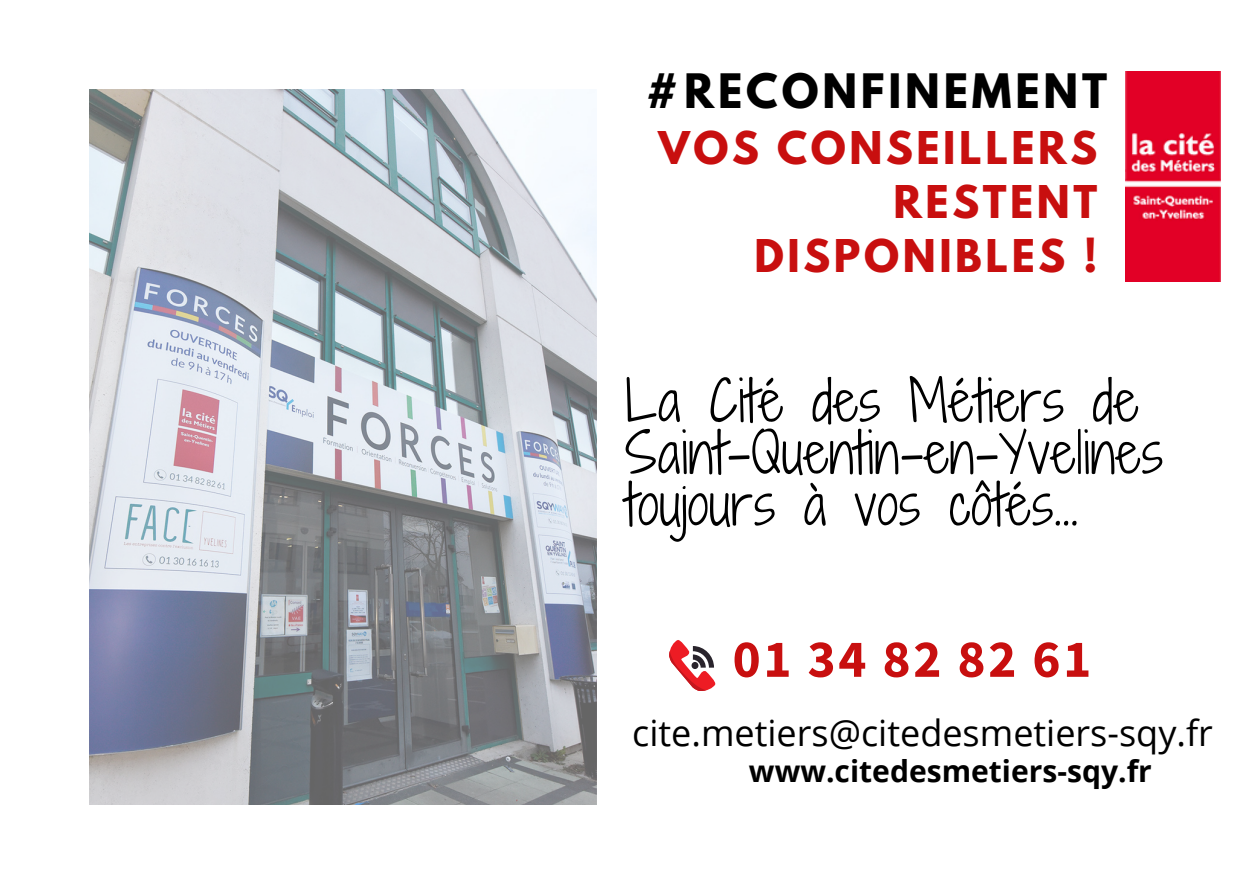
<style>
.page{position:relative;width:1258px;height:894px;background:#fff}
.page>*{position:absolute;margin:0;border:0;box-sizing:border-box;transform-origin:0 0}
.t1{font:54px/51.9px "Shadows Into Light Two";letter-spacing:.01em;color:#000}
.t2{font:700 53.4px "Source Sans Pro";letter-spacing:.05em;color:#c80f0f}
.t3{font:700 42px "League Spartan";letter-spacing:.09em;color:#000}
.t4{font:700 39.9px/54px "League Spartan";letter-spacing:.09em;color:#c80f0f;text-align:right}
.t5{font:36px "Open Sans";color:#000}
.t6{font:700 30px "Open Sans";color:#000}
</style>
<div class="page">
<img style="left:89px;top:89px;width:507px;height:714px">
<img style="left:1125px;top:71px;width:95px;height:210px">
<svg style="left:669px;top:640px;width:47px;height:50px"></svg>
<p class="t3" style="left:645px;top:70px;width:463px">#RECONFINEMENT</p>
<p class="t4" style="left:658px;top:126px;width:440px">VOS CONSEILLERS<br>RESTENT<br>DISPONIBLES !</p>
<p class="t1" style="left:625px;top:374px;width:540px">La Cité des Métiers de<br>Saint-Quentin-en-Yvelines toujours à vos côtés...</p>
<p class="t2" style="left:732px;top:624px;width:360px">01 34 82 82 61</p>
<p class="t5" style="left:632px;top:707px;width:582px">cite.metiers@citedesmetiers-sqy.fr</p>
<p class="t6" style="left:749px;top:750px;width:404px">www.citedesmetiers-sqy.fr</p>
</div>
